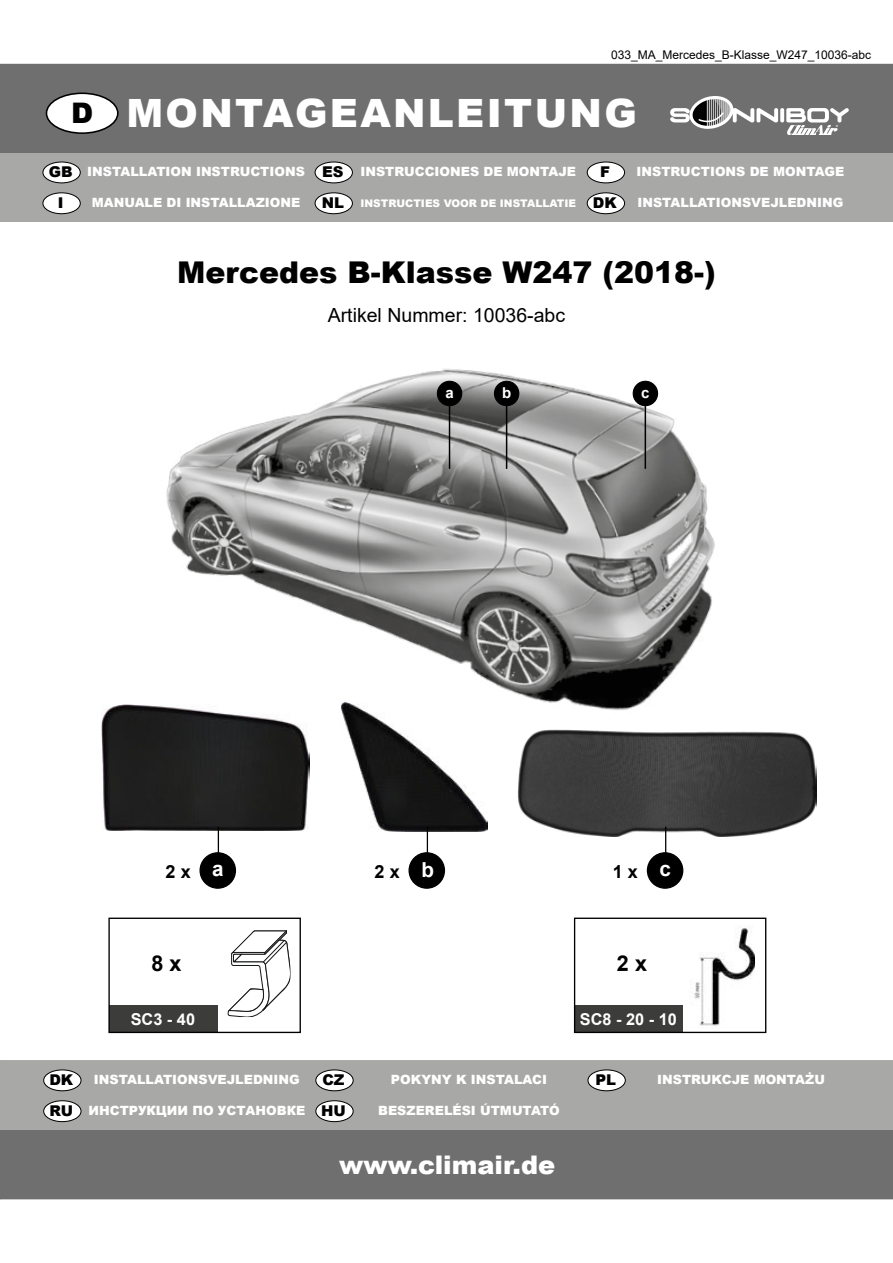
<style>
.page{position:relative;width:893px;height:1263px;background:#fff}
.page>*{position:absolute;margin:0;border:0;box-sizing:border-box;transform-origin:0 0}
.t1{font:900 39px "Arial";letter-spacing:.06em;color:#fff}
.t2{font:900 30px "Arial";color:#000}
.t3{font:900 25.65px "Arial";color:#fff}
.t4{font:19.5px "Arial";color:#000}
.t5{font:700 18px "Arial";color:#000}
.t6{font:700 16.35px "Arial";color:#fff}
.t7{font:700 15px "Arial";color:#fff}
.t8{font:900 14.85px "Arial";color:#000}
.t9{font:900 12.75px "Arial";color:#fff}
.t10{font:12px "Arial";color:#000}
.t11{font:900 10.5px "Arial";color:#fff}
.s1{font-size:28.35px;color:#000}
.s2{font-size:14.85px;color:#000}
.s3{font-size:20.7px;color:#fff}
</style>
<div class="page">
<div style="left:1px;top:64px;width:891px;height:88px;background:#706f6f"></div>
<div style="left:0;top:64px;width:893px;height:89px;border:1px solid #706f6f"></div>
<div style="left:46px;top:93px;width:72px;height:40px;background:#fff;border-radius:50%"></div>
<div style="left:46px;top:92px;width:73px;height:42px;border:2px solid #000;border-radius:50%"></div>
<svg style="left:670px;top:96px;width:179px;height:38px"></svg>
<div style="left:0;top:153px;width:893px;height:68px;background:#a8a8a7"></div>
<div style="left:43px;top:162px;width:37px;height:21px;background:#fff;border-radius:50%"></div>
<div style="left:43px;top:162px;width:38px;height:21px;border:1px solid #000;border-radius:50%"></div>
<div style="left:315px;top:162px;width:37px;height:21px;background:#fff;border-radius:50%"></div>
<div style="left:315px;top:162px;width:38px;height:21px;border:1px solid #000;border-radius:50%"></div>
<div style="left:587px;top:162px;width:38px;height:21px;background:#fff;border-radius:50%"></div>
<div style="left:587px;top:162px;width:38px;height:21px;border:1px solid #000;border-radius:50%"></div>
<div style="left:43px;top:193px;width:37px;height:21px;background:#fff;border-radius:50%"></div>
<div style="left:43px;top:192px;width:38px;height:22px;border:1px solid #000;border-radius:50%"></div>
<div style="left:315px;top:193px;width:37px;height:21px;background:#fff;border-radius:50%"></div>
<div style="left:315px;top:192px;width:38px;height:22px;border:1px solid #000;border-radius:50%"></div>
<div style="left:587px;top:193px;width:38px;height:21px;background:#fff;border-radius:50%"></div>
<div style="left:587px;top:192px;width:38px;height:22px;border:1px solid #000;border-radius:50%"></div>
<div style="left:1px;top:1127px;width:892px;height:71px;background:#706f6f"></div>
<div style="left:0;top:1127px;width:893px;height:72px;border:1px solid #706f6f"></div>
<div style="left:0;top:1060px;width:893px;height:70px;background:#a8a8a7"></div>
<div style="left:44px;top:1070px;width:37px;height:21px;background:#fff;border-radius:50%"></div>
<div style="left:43px;top:1069px;width:38px;height:22px;border:1px solid #000;border-radius:50%"></div>
<div style="left:316px;top:1070px;width:37px;height:21px;background:#fff;border-radius:50%"></div>
<div style="left:315px;top:1069px;width:39px;height:22px;border:1px solid #000;border-radius:50%"></div>
<div style="left:588px;top:1070px;width:37px;height:21px;background:#fff;border-radius:50%"></div>
<div style="left:588px;top:1069px;width:38px;height:22px;border:1px solid #000;border-radius:50%"></div>
<div style="left:44px;top:1101px;width:37px;height:20px;background:#fff;border-radius:50%"></div>
<div style="left:43px;top:1100px;width:38px;height:22px;border:1px solid #000;border-radius:50%"></div>
<div style="left:316px;top:1101px;width:37px;height:20px;background:#fff;border-radius:50%"></div>
<div style="left:315px;top:1100px;width:39px;height:22px;border:1px solid #000;border-radius:50%"></div>
<img style="left:166px;top:369px;width:549px;height:341px">
<img style="left:102px;top:704px;width:207px;height:126px">
<img style="left:341px;top:703px;width:147px;height:128px">
<img style="left:518px;top:730px;width:298px;height:107px">
<div style="left:437px;top:381px;width:25px;height:25px;background:#000;border-radius:50%"></div>
<div style="left:437px;top:381px;width:25px;height:25px;border:1px solid #000;border-radius:50%"></div>
<hr style="left:449px;top:405px;width:1px;height:64px;background:#000">
<div style="left:494px;top:381px;width:25px;height:25px;background:#000;border-radius:50%"></div>
<div style="left:494px;top:381px;width:25px;height:25px;border:1px solid #000;border-radius:50%"></div>
<hr style="left:506px;top:405px;width:1px;height:64px;background:#000">
<div style="left:633px;top:381px;width:25px;height:25px;background:#000;border-radius:50%"></div>
<div style="left:633px;top:381px;width:25px;height:25px;border:1px solid #000;border-radius:50%"></div>
<hr style="left:645px;top:405px;width:1px;height:64px;background:#000">
<hr style="left:218px;top:826px;width:1px;height:33px;background:#000">
<div style="left:200px;top:853px;width:35px;height:35px;background:#000;border-radius:50%"></div>
<div style="left:199px;top:852px;width:37px;height:37px;border:1px solid #000;border-radius:50%"></div>
<hr style="left:427px;top:826px;width:1px;height:33px;background:#000">
<div style="left:409px;top:853px;width:35px;height:35px;background:#000;border-radius:50%"></div>
<div style="left:408px;top:852px;width:37px;height:37px;border:1px solid #000;border-radius:50%"></div>
<hr style="left:665px;top:826px;width:1px;height:33px;background:#000">
<div style="left:647px;top:853px;width:36px;height:35px;background:#000;border-radius:50%"></div>
<div style="left:647px;top:852px;width:36px;height:37px;border:1px solid #000;border-radius:50%"></div>
<div style="left:109px;top:1005px;width:108px;height:27px;background:#3c3c3b"></div>
<div style="left:108px;top:917px;width:193px;height:116px;border:1px solid #000"></div>
<svg style="left:228px;top:931px;width:61px;height:85px"></svg>
<div style="left:226px;top:929px;width:65px;height:89px;border:1px solid #fff"></div>
<div style="left:575px;top:1005px;width:108px;height:27px;background:#3c3c3b"></div>
<div style="left:574px;top:917px;width:192px;height:116px;border:1px solid #000"></div>
<img style="left:694px;top:928px;width:60px;height:98px">
<p class="t10" style="left:611px;top:50px;width:262px">033_MA_Mercedes_B-Klasse_W247_10036-abc</p>
<h1 class="t1" style="left:71px;top:98px;width:567px"><span class="s1">D</span> MONTAGEANLEITUNG</h1>
<p class="t9" style="left:49px;top:167px;width:529px"><span class="s2">GB</span> INSTALLATION INSTRUCTIONS <span class="s2">ES</span> INSTRUCCIONES DE MONTAJE</p>
<p class="t8" style="left:600px;top:166px;width:11px">F</p>
<p class="t9" style="left:637px;top:166px;width:209px">INSTRUCTIONS DE MONTAGE</p>
<p class="t8" style="left:58px;top:197px;width:7px">I</p>
<p class="t9" style="left:92px;top:198px;width:210px">MANUALE DI INSTALLAZIONE</p>
<p class="t11" style="left:322px;top:199px;width:297px"><span class="s2">NL</span> INSTRUCTIES VOOR DE INSTALLATIE <span class="s2">DK</span></p>
<p class="t9" style="left:637px;top:198px;width:207px">INSTALLATIONSVEJLEDNING</p>
<h2 class="t2" style="left:177px;top:261px;width:540px">Mercedes B-Klasse W247 (2018-)</h2>
<h3 class="t4" style="left:328px;top:308px;width:239px">Artikel Nummer: 10036-abc</h3>
<p class="t7" style="left:445px;top:387px;width:10px">a</p>
<p class="t7" style="left:502px;top:387px;width:11px">b</p>
<p class="t7" style="left:641px;top:387px;width:10px">c</p>
<h3 class="t5" style="left:166px;top:864px;width:59px">2 x <span class="s3">a</span></h3>
<h3 class="t5" style="left:375px;top:864px;width:61px">2 x <span class="s3">b</span></h3>
<h3 class="t5" style="left:613px;top:864px;width:59px">1 x <span class="s3">c</span></h3>
<p class="t6" style="left:131px;top:1013px;width:66px">SC3 - 40</p>
<p class="t6" style="left:580px;top:1013px;width:98px">SC8 - 20 - 10</p>
<p class="t8" style="left:49px;top:1074px;width:25px">DK</p>
<p class="t9" style="left:94px;top:1075px;width:207px">INSTALLATIONSVEJLEDNING</p>
<p class="t8" style="left:322px;top:1074px;width:24px">CZ</p>
<p class="t9" style="left:391px;top:1075px;width:158px">POKYNY K INSTALACI</p>
<p class="t8" style="left:595px;top:1074px;width:22px">PL</p>
<p class="t9" style="left:657px;top:1070px;width:169px">INSTRUKCJE MONTAŻU</p>
<p class="t9" style="left:50px;top:1101px;width:298px"><span class="s2">RU</span> ИНСТРУКЦИИ ПО УСТАНОВКЕ <span class="s2">HU</span></p>
<p class="t9" style="left:378px;top:1106px;width:183px">BESZERELÉSI ÚTMUTATÓ</p>
<h3 class="t3" style="left:339px;top:1155px;width:217px">www.climair.de</h3>
</div>
